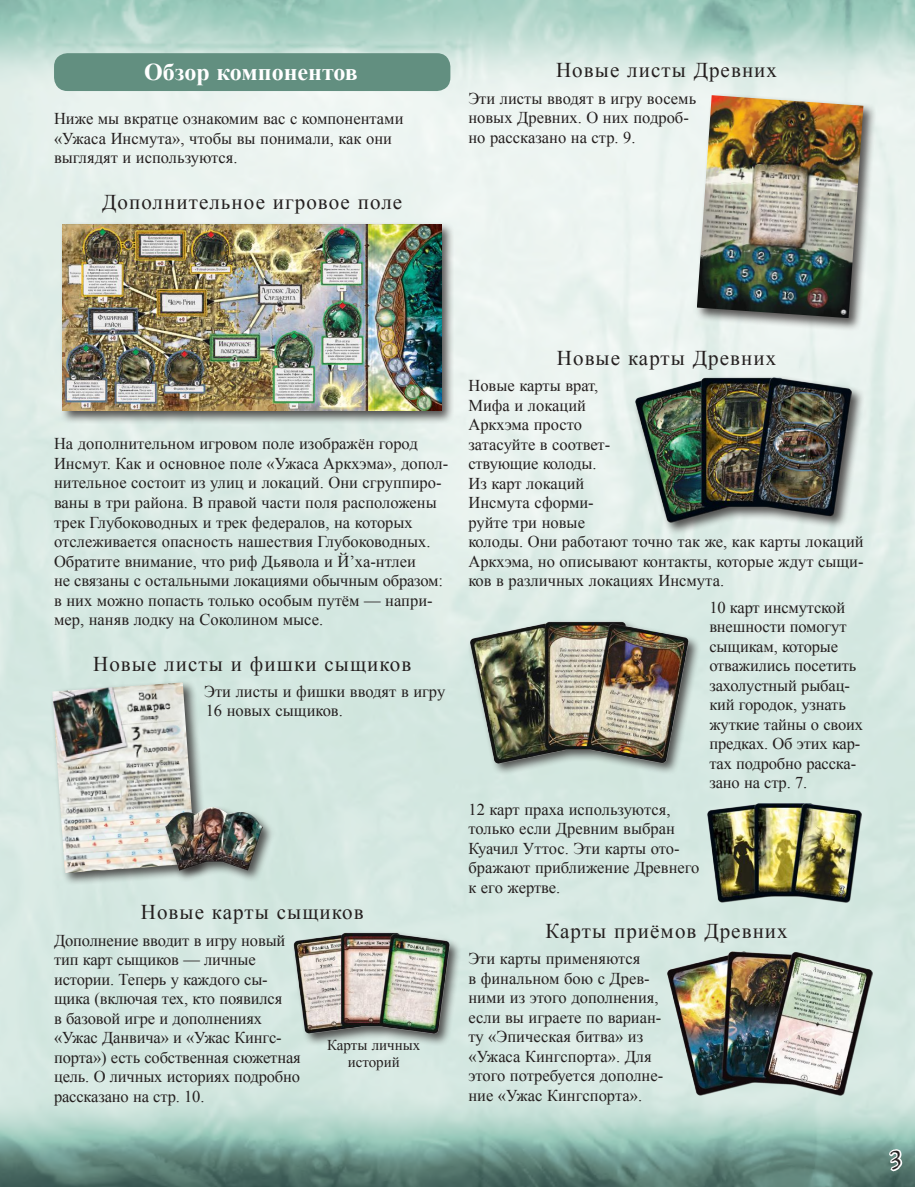
<style>
.page{position:relative;width:915px;height:1187px;background:#fff}
.page>*{position:absolute;margin:0;border:0;box-sizing:border-box;transform-origin:0 0}
.t1{font:700 24px "Times New Roman";color:#fff}
.t2{font:24px "Ugly Qua";color:#241f1f}
.t3{font:21px "Times New Roman";letter-spacing:.05em;color:#241f1f}
.t4{font:16.5px/19.5px "Times New Roman";color:#241f1f}
.t5{font:15px/16.5px "Times New Roman";color:#241f1f;text-align:center}
</style>
<div class="page">
<img style="left:0;top:0;width:914px;height:1186px">
<svg style="left:887px;top:1147px;width:16px;height:26px"></svg>
<div style="left:54px;top:53px;width:396px;height:38px;background:#628f80;border-radius:14px"></div>
<div style="left:60px;top:221px;width:395px;height:203px;background:#241f1f;opacity:.75"></div>
<img style="left:63px;top:224px;width:378px;height:187px">
<div style="left:292px;top:930px;width:169px;height:115px;background:#241f1f;opacity:.75"></div>
<img style="left:293px;top:932px;width:157px;height:101px">
<div style="left:50px;top:680px;width:159px;height:205px;background:#241f1f;opacity:.75"></div>
<img style="left:52px;top:682px;width:143px;height:191px">
<div style="left:163px;top:805px;width:112px;height:77px;background:#241f1f;opacity:.75"></div>
<img style="left:165px;top:807px;width:98px;height:63px">
<div style="left:694px;top:93px;width:182px;height:238px;background:#241f1f;opacity:.75"></div>
<img style="left:696px;top:95px;width:167px;height:223px">
<div style="left:632px;top:375px;width:232px;height:160px;background:#241f1f;opacity:.75"></div>
<img style="left:634px;top:377px;width:217px;height:146px">
<div style="left:467px;top:619px;width:233px;height:157px;background:#241f1f;opacity:.75"></div>
<img style="left:469px;top:621px;width:221px;height:142px">
<img style="left:706px;top:803px;width:154px;height:99px">
<img style="left:667px;top:951px;width:204px;height:144px">
<h1 class="t1" style="left:144px;top:56px;width:215px">Обзор компонентов</h1>
<p class="t4" style="left:54px;top:108px;width:351px">Ниже мы вкратце ознакомим вас с компонентами «Ужаса Инсмута», чтобы вы понимали, как они выглядят и используются.</p>
<p class="t3" style="left:102px;top:187px;width:301px">Дополнительное игровое поле</p>
<p class="t3" style="left:556px;top:56px;width:222px">Новые листы Древних</p>
<p class="t4" style="left:468px;top:88px;width:229px">Эти листы вводят в игру восемь новых Древних. О них подроб&shy;но рассказано на стр. 9.</p>
<p class="t4" style="left:54px;top:434px;width:395px">На дополнительном игровом поле изображён город Инсмут. Как и основное поле «Ужаса Аркхэма», допол&shy;нительное состоит из улиц и локаций. Они сгруппиро&shy;ваны в три района. В правой части поля расположены трек Глубоководных и трек федералов, на которых отслеживается опасность нашествия Глубоководных.<br>Обратите внимание, что риф Дьявола и Й’ха-нтлеи<br>не связаны с остальными локациями обычным образом: в них можно попасть только особым путём — напри&shy;мер, наняв лодку на Соколином мысе.</p>
<p class="t3" style="left:93px;top:649px;width:319px">Новые листы и фишки сыщиков</p>
<p class="t4" style="left:204px;top:681px;width:242px">Эти листы и фишки вводят в игру<br>16 новых сыщиков.</p>
<p class="t3" style="left:141px;top:898px;width:224px">Новые карты сыщиков</p>
<p class="t4" style="left:54px;top:930px;width:248px">Дополнение вводит в игру новый тип карт сыщиков — личные истории. Теперь у каждого сы&shy;щика (включая тех, кто появился<br>в базовой игре и дополнениях «Ужас Данвича» и «Ужас Кингс&shy;порта») есть собственная сюжетная цель. О личных историях подробно рассказано на стр. 10.</p>
<p class="t5" style="left:327px;top:1036px;width:95px">Карты личных историй</p>
<p class="t3" style="left:556px;top:344px;width:221px">Новые карты Древних</p>
<p class="t4" style="left:468px;top:376px;width:396px">Новые карты врат,<br>Мифа и локаций<br>Аркхэма просто<br>затасуйте в соответ-<br>ствующие колоды.<br>Из карт локаций<br>Инсмута сформи-<br>руйте три новые<br>колоды. Они работают точно так же, как карты локаций<br>Аркхэма, но описывают контакты, которые ждут сыщи&shy;ков в различных локациях Инсмута.</p>
<p class="t4" style="left:709px;top:597px;width:155px">10 карт инсмутской внешности помогут сыщикам, которые отважились посетить захолустный рыбац&shy;кий городок, узнать жуткие тайны о своих предках. Об этих кар&shy;тах подробно расска&shy;зано на стр. 7.</p>
<p class="t4" style="left:468px;top:799px;width:232px">12 карт праха используются, только если Древним выбран<br>Куачил Уттос. Эти карты ото&shy;бражают приближение Древнего к его жертве.</p>
<p class="t3" style="left:545px;top:916px;width:244px">Карты приёмов Древних</p>
<p class="t4" style="left:468px;top:948px;width:196px">Эти карты применяются<br>в финальном бою с Древ&shy;ними из этого дополнения, если вы играете по вариан&shy;ту «Эпическая битва» из «Ужаса Кингспорта». Для этого потребуется дополне&shy;ние «Ужас Кингспорта».</p>
<h1 class="t2" style="left:889px;top:1134px;width:13px">3</h1>
</div>
